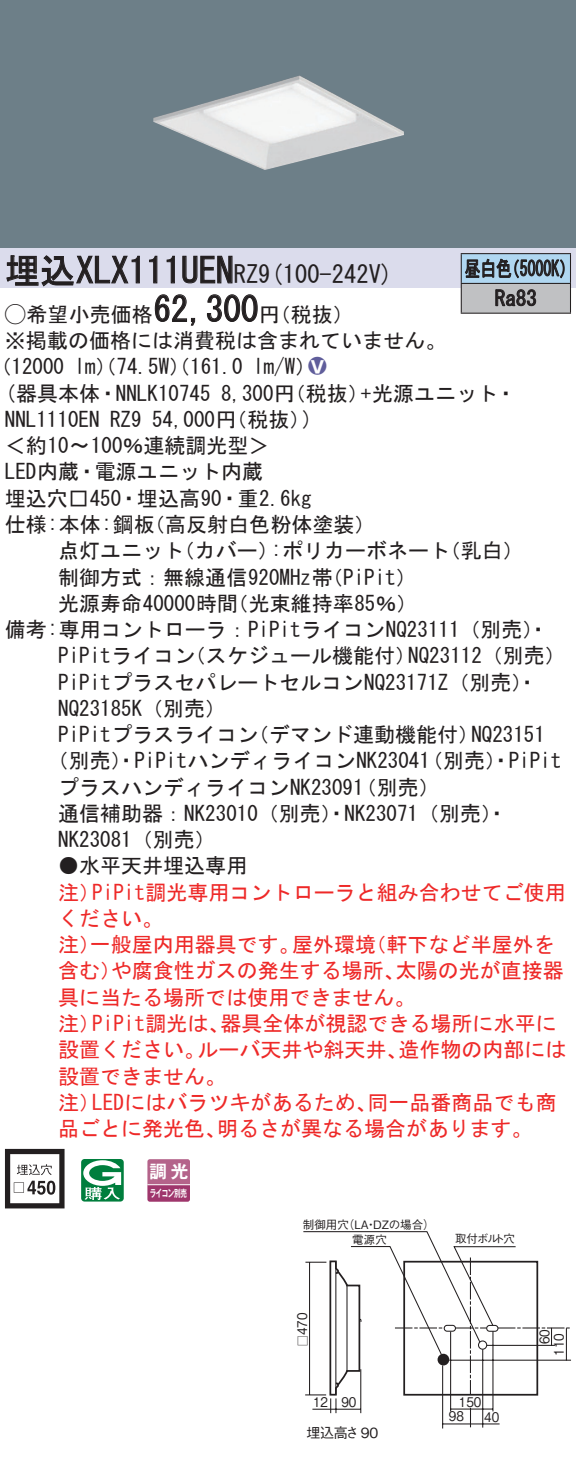
<style>
.page{position:relative;width:576px;height:1458px;background:#fff}
.page>*{position:absolute;margin:0;border:0;box-sizing:border-box;transform-origin:0 0}
.t1{font:35px "MS Gothic";color:#231f20}
.t2{font:24.5px "MS Gothic";color:#231f20}
.t3{font:21px/26.2px "MS Gothic";color:#231f20}
.t4{font:21px/26.2px "MS Gothic";color:#ee2928}
.t5{font:21px/29.8px "MS Gothic";color:#231f20;scale:.75 1}
.t6{font:21px "Ford Classification 1";color:#605e9b}
.t7{font:17.5px "Gothic MB101 Pro De Bold 90 pv RKSJ H";color:#fff}
.t8{font:14px "Gothic BBB Pro Medium 90 pv RKSJ H";letter-spacing:-.02em;color:#231f20}
.t9{font:13.3px "Gothic BBB Pro Medium 90 pv RKSJ H";color:#231f20;scale:.9 1}
.t10{font:11.55px "Gothic BBB Pro Medium 90 pv RKSJ H";color:#231f20}
.t11{font:11.55px "Gothic BBB Pro Medium 90 pv RKSJ H";color:#231f20;scale:.9 1}
.t12{font:10.15px "Gothic MB101 Pro De Bold 90 pv RKSJ H";letter-spacing:-.05em;color:#fff;scale:.65 1}
.s1{font-size:24.5px}
.s2{font-family:"Ford Classification 1"}
.s3{color:#fff}
</style>
<div class="page">
<div style="left:0;top:0;width:575px;height:248px;background:#6d7f88"></div>
<img style="left:153px;top:75px;width:251px;height:95px">
<div style="left:0;top:248px;width:575px;height:40px;background:#dbdcec"></div>
<svg style="left:6px;top:255px;width:134px;height:32px"></svg>
<svg style="left:149px;top:255px;width:9px;height:29px"></svg>
<svg style="left:166px;top:255px;width:9px;height:29px"></svg>
<svg style="left:182px;top:255px;width:51px;height:29px"></svg>
<svg style="left:154px;top:294px;width:42px;height:32px"></svg>
<svg style="left:207px;top:294px;width:51px;height:28px"></svg>
<svg style="left:5px;top:1148px;width:59px;height:60px"></svg>
<svg style="left:47px;top:1180px;width:8px;height:14px"></svg>
<svg style="left:81px;top:1159px;width:43px;height:42px"></svg>
<svg style="left:147px;top:1159px;width:43px;height:42px;background:#ad5581"></svg>
<hr style="left:147px;top:1184px;width:43px;height:1px;background:#fff">
<div style="left:461px;top:254px;width:109px;height:29px;background:#b0d7f1"></div>
<div style="left:461px;top:283px;width:109px;height:30px;background:#c0c1c3"></div>
<hr style="left:460px;top:253px;width:110px;height:1px;background:#231f20">
<hr style="left:569px;top:254px;width:2px;height:29px;background:#231f20">
<hr style="left:460px;top:283px;width:110px;height:1px;background:#231f20">
<hr style="left:569px;top:284px;width:2px;height:29px;background:#231f20">
<hr style="left:460px;top:312px;width:110px;height:2px;background:#231f20">
<svg style="left:460px;top:254px;width:104px;height:59px"></svg>
<hr style="left:442px;top:1365px;width:1px;height:63px;background:#231f20">
<hr style="left:482px;top:1349px;width:1px;height:78px;background:#231f20">
<hr style="left:442px;top:1423px;width:57px;height:1px;background:#231f20">
<hr style="left:469px;top:1407px;width:2px;height:20px;background:#231f20">
<svg style="left:303px;top:1231px;width:267px;height:182px"></svg>
<h1 class="t1" style="left:5px;top:253px;width:255px">埋込XLX111UEN<span class="s1">RZ</span></h1>
<p class="t2" style="left:258px;top:262px;width:136px">(9 100-242 (V</p>
<h1 class="t1" style="left:153px;top:292px;width:106px">62,300</h1>
<p class="t3" style="left:5px;top:301px;width:442px"><span class="s2">A</span>希望小売価格<br>※掲載の価格には消費税は含まれていません。</p>
<p class="t6" style="left:308px;top:356px;width:19px">2<span class="s3">8</span></p>
<p class="t3" style="left:259px;top:301px;width:96px">（円税抜(</p>
<p class="t3" style="left:253px;top:354px;width:64px">l m (W/</p>
<p class="t3" style="left:-9px;top:354px;width:75px">（12000</p>
<p class="t3" style="left:75px;top:354px;width:169px">lm）（74.5 ）（W 161.0</p>
<p class="t5" style="left:494px;top:254px;width:57px;text-indent:-30px">昼白色<br>Ra83</p>
<p class="t5" style="left:504px;top:254px;width:96px">（5000 (K</p>
<p class="t3" style="left:5px;top:380px;width:207px">(器具本体・NNLK10745</p>
<p class="t3" style="left:221px;top:380px;width:149px">8,300 （円税抜）</p>
<p class="t3" style="left:361px;top:380px;width:157px">+光源ユニット・</p>
<p class="t3" style="left:152px;top:406px;width:160px">54,000 （円税抜(</p>
<p class="t3" style="left:302px;top:406px;width:12px">(</p>
<p class="t3" style="left:5px;top:406px;width:96px">NNL1110EN</p>
<p class="t3" style="left:5px;top:432px;width:266px">＜約10〜100％連続調光型&lt;</p>
<p class="t3" style="left:5px;top:459px;width:259px">LED内蔵・電源ユニット内蔵</p>
<p class="t3" style="left:5px;top:485px;width:308px">埋込穴□450・埋込高90・重2.6kg</p>
<p class="t3" style="left:144px;top:511px;width:233px">（高反射白色粉体塗装(</p>
<p class="t3" style="left:110px;top:406px;width:33px">RZ9</p>
<p class="t3" style="left:5px;top:511px;width:151px">仕様:本体:鋼板</p>
<p class="t3" style="left:174px;top:537px;width:106px">（カバー）</p>
<p class="t3" style="left:58px;top:537px;width:127px">点灯ユニット</p>
<p class="t3" style="left:271px;top:537px;width:181px">:ポリカーボネート</p>
<p class="t3" style="left:439px;top:537px;width:85px">（乳白(</p>
<p class="t3" style="left:227px;top:564px;width:191px;text-indent:-169px">制御方式：無線通信920MHz帯<br>（光束維持率85％(</p>
<p class="t3" style="left:322px;top:564px;width:96px">（PiPit(</p>
<p class="t3" style="left:58px;top:590px;width:181px">光源寿命40000時間</p>
<p class="t3" style="left:5px;top:616px;width:545px">備考:専用コントローラ：PiPitライコンNQ23111（別売・(</p>
<p class="t3" style="left:408px;top:642px;width:159px">NQ23112（別売(</p>
<p class="t3" style="left:185px;top:642px;width:232px">（スケジュール機能付）</p>
<p class="t3" style="left:58px;top:642px;width:139px">PiPitライコン</p>
<p class="t3" style="left:58px;top:669px;width:481px">PiPitプラスセパレートセルコンNQ23171 （Z 別売・(</p>
<p class="t3" style="left:58px;top:695px;width:169px">NQ23185 （K 別売(</p>
<p class="t3" style="left:471px;top:721px;width:75px">NQ23151</p>
<p class="t3" style="left:58px;top:721px;width:202px">PiPitプラスライコン</p>
<p class="t3" style="left:248px;top:721px;width:232px">（デマンド連動機能付）</p>
<p class="t3" style="left:355px;top:747px;width:85px;text-indent:-308px">（別売）・PiPitハンディライコンNK23041（別売(</p>
<p class="t3" style="left:422px;top:747px;width:141px">（別売）・PiPit</p>
<p class="t3" style="left:58px;top:774px;width:450px">プラスハンディライコンNK23091<br>通信補助器：NK23010（別売）・NK23071（別売・(<br>NK23081（別売(</p>
<p class="t3" style="left:58px;top:852px;width:190px">●水平天井埋込専用</p>
<p class="t4" style="left:92px;top:879px;width:475px">PiPit調光専用コントローラと組み合わせてご使用</p>
<p class="t4" style="left:58px;top:879px;width:106px">注）<br>ください。</p>
<p class="t4" style="left:90px;top:931px;width:211px">一般屋内用器具です。</p>
<p class="t4" style="left:292px;top:931px;width:85px">屋外環境</p>
<p class="t4" style="left:365px;top:931px;width:190px">（軒下など半屋外を</p>
<p class="t4" style="left:58px;top:931px;width:43px">注）</p>
<p class="t4" style="left:111px;top:957px;width:295px">や腐食性ガスの発生する場所、</p>
<p class="t4" style="left:395px;top:957px;width:170px">太陽の光が直接器</p>
<p class="t4" style="left:58px;top:957px;width:64px">含む）</p>
<p class="t4" style="left:58px;top:984px;width:358px">具に当たる場所では使用できません。</p>
<p class="t4" style="left:220px;top:1010px;width:337px">器具全体が視認できる場所に水平に</p>
<p class="t4" style="left:58px;top:1010px;width:43px">注）</p>
<p class="t4" style="left:92px;top:1010px;width:139px">PiPit調光は、</p>
<p class="t4" style="left:197px;top:1036px;width:211px">ルーバ天井や斜天井、</p>
<p class="t4" style="left:398px;top:1036px;width:170px">造作物の内部には</p>
<p class="t4" style="left:58px;top:1036px;width:169px">設置ください。設置できません。</p>
<p class="t4" style="left:92px;top:1089px;width:286px">LEDにはバラツキがあるため、</p>
<p class="t4" style="left:367px;top:1089px;width:190px">同一品番商品でも商</p>
<p class="t4" style="left:58px;top:1089px;width:43px">注）</p>
<p class="t4" style="left:58px;top:1115px;width:169px">品ごとに発光色、</p>
<p class="t4" style="left:217px;top:1115px;width:317px">明るさが異なる場合があります。</p>
<p class="t7" style="left:149px;top:1157px;width:41px">調光</p>
<p class="t12" style="left:150px;top:1184px;width:59px">ライコン別売</p>
<p class="t10" style="left:343px;top:1214px;width:93px">（LA DZの場合(</p>
<p class="t10" style="left:303px;top:1214px;width:48px">制御用穴</p>
<p class="t10" style="left:365px;top:1214px;width:13px">・</p>
<p class="t10" style="left:352px;top:1230px;width:36px">電源穴</p>
<p class="t10" style="left:455px;top:1229px;width:61px">取付ボルト穴</p>
<p class="t9" style="left:291px;top:1335px;width:27px;rotate:-90deg">470</p>
<p class="t11" style="left:293px;top:1345px;width:13px;rotate:-90deg">□</p>
<p class="t9" style="left:533px;top:1344px;width:18px;rotate:-90deg">60</p>
<p class="t9" style="left:548px;top:1355px;width:27px;rotate:-90deg">110</p>
<p class="t9" style="left:313px;top:1391px;width:18px">12</p>
<p class="t9" style="left:341px;top:1391px;width:18px">90</p>
<p class="t8" style="left:306px;top:1421px;width:73px">埋込高さ90</p>
<p class="t9" style="left:458px;top:1391px;width:27px">150</p>
<p class="t9" style="left:448px;top:1405px;width:18px">98</p>
<p class="t9" style="left:484px;top:1406px;width:18px">40</p>
</div>
